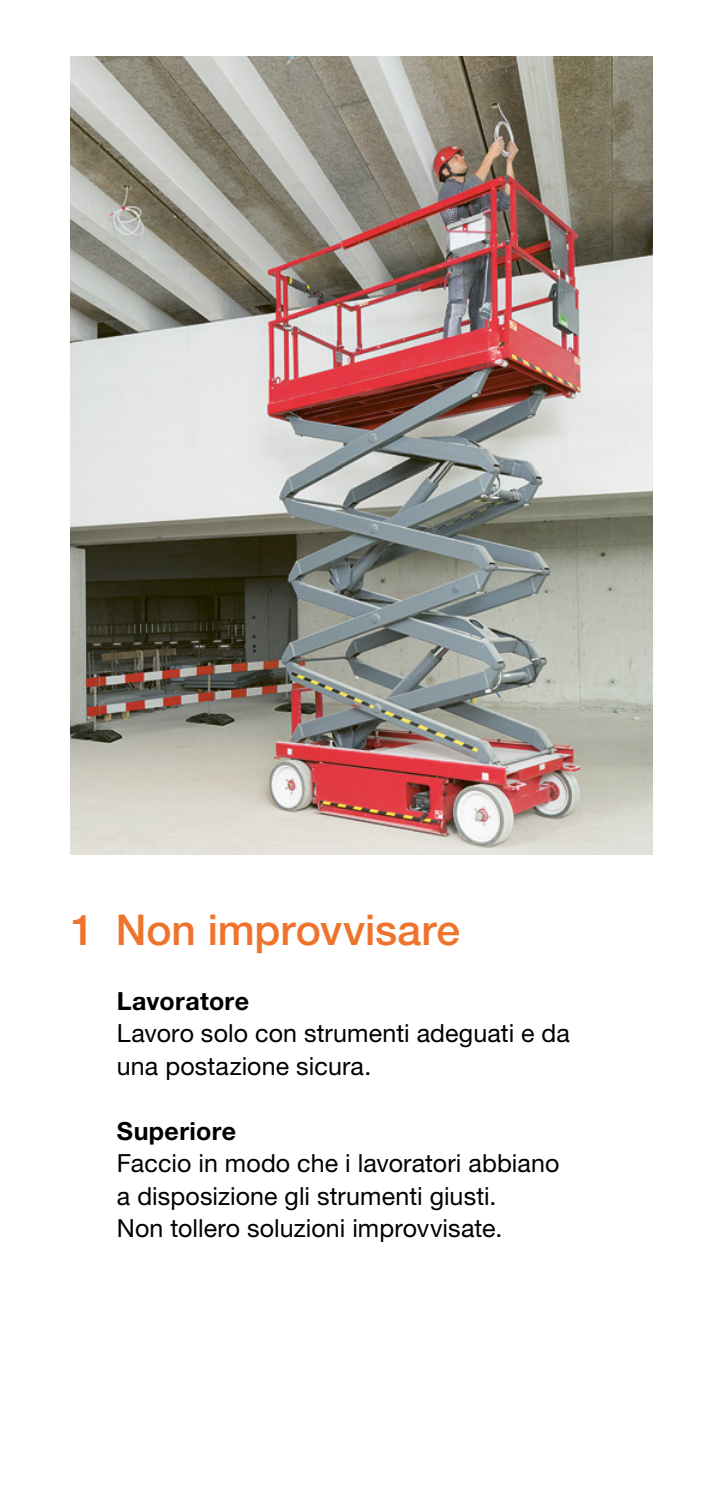
<style>
.page{position:relative;width:723px;height:1489px;background:#fff}
.page>*{position:absolute;margin:0;border:0;box-sizing:border-box;transform-origin:0 0}
.t1{font:500 42.5px "Helvetica Neue LT Std";color:#ee742d}
.t2{font:25px/32.5px "Helvetica Neue LT Std";letter-spacing:.005em;color:#000}
.t3{font:700 25px "Helvetica Neue LT Std";letter-spacing:.015em;color:#000}
</style>
<div class="page">
<img style="left:71px;top:57px;width:581px;height:797px">
<h1 class="t1" style="left:71px;top:904px;width:391px">1 Non improvvisare</h1>
<p class="t3" style="left:117px;top:985px;width:134px">Lavoratore</p>
<p class="t2" style="left:117px;top:1016px;width:454px">Lavoro solo con strumenti adeguati e da una postazione sicura.</p>
<p class="t3" style="left:117px;top:1115px;width:121px">Superiore</p>
<p class="t2" style="left:117px;top:1146px;width:444px">Faccio in modo che i lavoratori abbiano a disposizione gli strumenti giusti.<br>Non tollero soluzioni improvvisate.</p>
</div>
